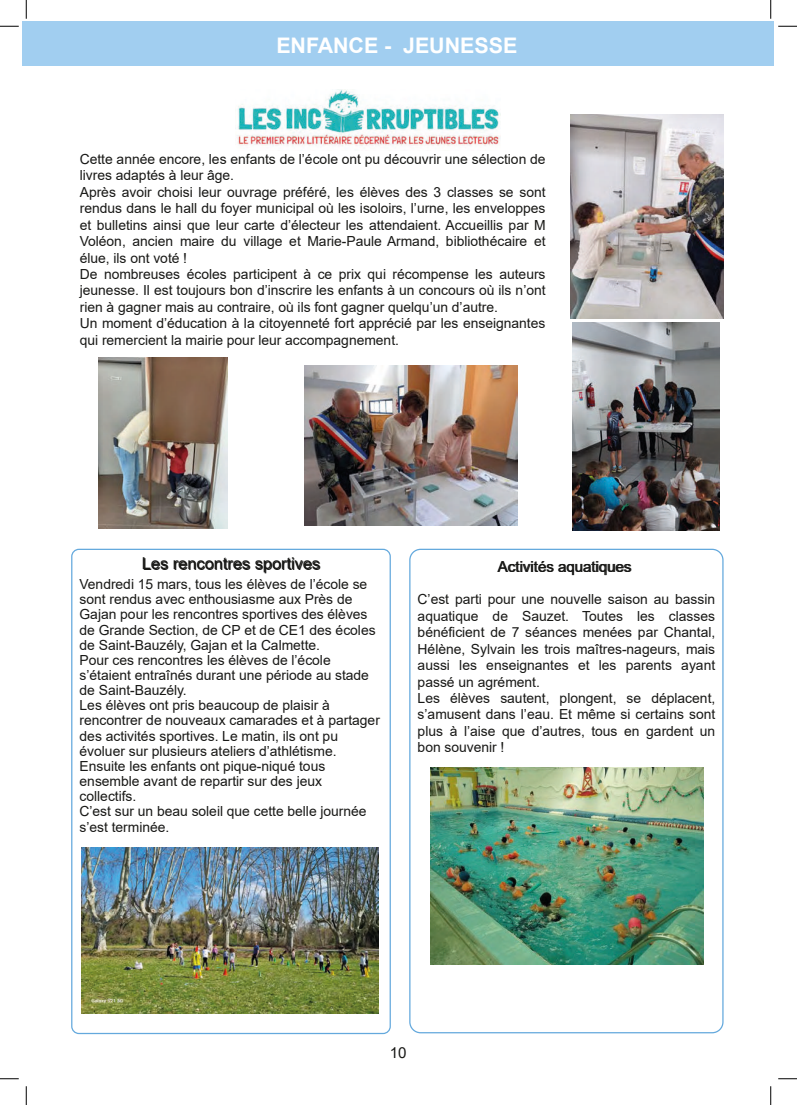
<style>
.page{position:relative;width:797px;height:1105px;background:#fff}
.page>*{position:absolute;margin:0;border:0;box-sizing:border-box;transform-origin:0 0}
.t1{font:700 21.5px "Arial";letter-spacing:-.005em;color:#fff}
.t2{font:16.38px "Arial";color:#181816}
.t3{font:15.12px "Arial";letter-spacing:-.005em;color:#181816}
.t4{font:13.88px/16.4px "Arial";color:#181816}
</style>
<div class="page">
<div style="left:23px;top:21px;width:751px;height:44px;background:#a1cef0"></div>
<img style="left:235px;top:90px;width:265px;height:56px">
<img style="left:571px;top:114px;width:152px;height:205px">
<img style="left:305px;top:365px;width:212px;height:160px">
<img style="left:98px;top:357px;width:129px;height:171px">
<img style="left:572px;top:322px;width:147px;height:209px">
<div style="left:71px;top:549px;width:320px;height:485px;border:1px solid #64a9dd;border-radius:7px"></div>
<img style="left:82px;top:847px;width:296px;height:167px">
<div style="left:409px;top:549px;width:314px;height:484px;border:1px solid #64a9dd;border-radius:11px"></div>
<img style="left:430px;top:767px;width:273px;height:197px">
<svg style="left:0;top:25px;width:19px;height:2px"></svg>
<svg style="left:778px;top:25px;width:19px;height:2px"></svg>
<svg style="left:0;top:1078px;width:19px;height:1px"></svg>
<svg style="left:778px;top:1078px;width:19px;height:1px"></svg>
<svg style="left:25px;top:0;width:2px;height:19px"></svg>
<svg style="left:25px;top:1086px;width:2px;height:19px"></svg>
<svg style="left:770px;top:0;width:1px;height:19px"></svg>
<svg style="left:770px;top:1086px;width:1px;height:19px"></svg>
<h1 class="t1" style="left:276px;top:31px;width:242px">ENFANCE - JEUNESSE</h1>
<p class="t4" style="left:80px;top:151px;width:467px">Cette année encore, les enfants de l’école ont pu découvrir une sélection de livres adaptés à leur âge.<br>Après avoir choisi leur ouvrage préféré, les élèves des 3 classes se sont rendus dans le hall du foyer municipal où les isoloirs, l’urne, les enveloppes et bulletins ainsi que leur carte d’électeur les attendaient. Accueillis par M Voléon, ancien maire du village et Marie-Paule Armand, bibliothécaire et élue, ils ont voté !<br>De nombreuses écoles participent à ce prix qui récompense les auteurs jeunesse. Il est toujours bon d’inscrire les enfants à un concours où ils n’ont rien à gagner mais au contraire, où ils font gagner quelqu’un d’autre.<br>Un moment d’éducation à la citoyenneté fort apprécié par les enseignantes qui remercient la mairie pour leur accompagnement.</p>
<p class="t2" style="left:142px;top:552px;width:180px">Les rencontres sportives</p>
<p class="t4" style="left:80px;top:576px;width:302px;line-height:15.1px">Vendredi 15 mars, tous les élèves de l’école se sont rendus avec enthousiasme aux Près de Gajan pour les rencontres sportives des élèves de Grande Section, de CP et de CE1 des écoles de Saint-Bauzély, Gajan et la Calmette.<br>Pour ces rencontres les élèves de l’école s’étaient entraînés durant une période au stade de Saint-Bauzély.<br>Les élèves ont pris beaucoup de plaisir à rencontrer de nouveaux camarades et à partager des activités sportives. Le matin, ils ont pu évoluer sur plusieurs ateliers d’athlétisme.<br>Ensuite les enfants ont pique-niqué tous ensemble avant de repartir sur des jeux collectifs.<br>C’est sur un beau soleil que cette belle journée s’est terminée.</p>
<p class="t3" style="left:497px;top:556px;width:135px">Activités aquatiques</p>
<p class="t4" style="left:417px;top:591px;width:299px">C’est parti pour une nouvelle saison au bassin aquatique de Sauzet. Toutes les classes bénéficient de 7 séances menées par Chantal, Hélène, Sylvain les trois maîtres-nageurs, mais aussi les enseignantes et les parents ayant passé un agrément.<br>Les élèves sautent, plongent, se déplacent, s’amusent dans l’eau. Et même si certains sont plus à l’aise que d’autres, tous en gardent un bon souvenir !</p>
<p class="t3" style="left:390px;top:1042px;width:18px">10</p>
</div>
